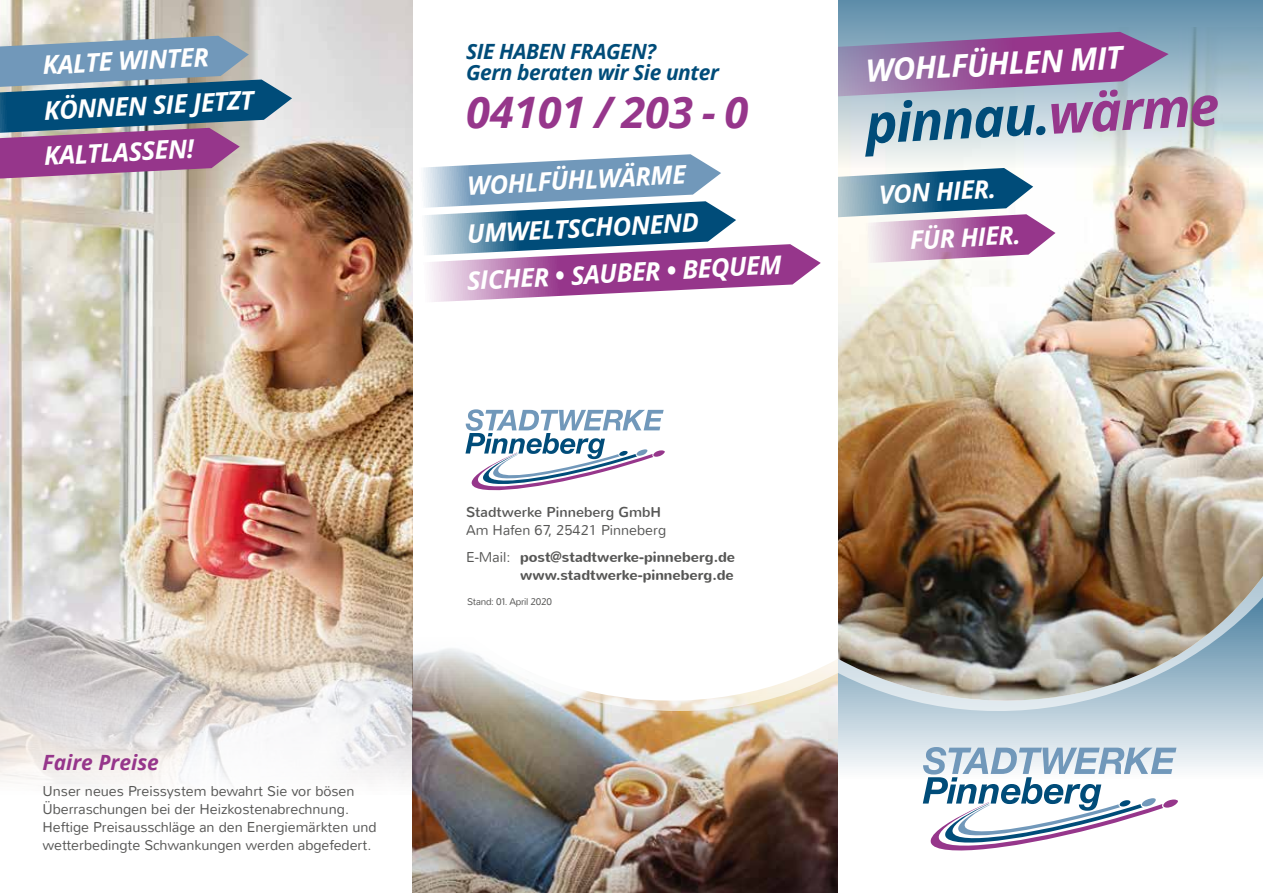
<style>
.page{position:relative;width:1263px;height:893px;background:#fff}
.page>*{position:absolute;margin:0;border:0;box-sizing:border-box;transform-origin:0 0}
.t1{font:italic 700 54.45px "Open Sans";color:#004c79}
.t2{font:italic 700 43.35px "Open Sans";color:#96368b}
.t3{font:italic 700 30.9px "Open Sans";color:#fff}
.t4{font:italic 700 25.5px/47.5px "Open Sans";color:#fff}
.t5{font:italic 700 25.2px/47.1px "Open Sans";color:#fff}
.t6{font:italic 700 21px/21px "Open Sans";letter-spacing:-.02em;color:#004c79}
.t7{font:italic 700 21px "Open Sans";color:#96368b}
.t8{font:300 14.25px/18px "Nunito";color:#575756}
.t9{font:700 14.25px "Nunito";color:#575756}
.t10{font:14.25px "Nunito";color:#575756}
.t11{font:300 9.75px "Nunito";letter-spacing:-.03em;color:#575756}
.s1{font-family:"Oxygen";font-weight:400;font-style:normal}
.s2{color:#96368b}
.s3{font-weight:700}
</style>
<div class="page">
<svg style="left:838px;top:738px;width:425px;height:66px"></svg>
<svg style="left:838px;top:711px;width:425px;height:19px;background:#c4d5df"></svg>
<img style="left:838px;top:168px;width:425px;height:543px">
<svg style="left:838px;top:0;width:425px;height:168px;background:#9bb7c4"></svg>
<svg style="left:838px;top:32px;width:331px;height:84px;background:#9f85b1"></svg>
<img style="left:412px;top:738px;width:426px;height:155px">
<svg style="left:412px;top:0;width:426px;height:730px"></svg>
<svg style="left:923px;top:747px;width:255px;height:104px"></svg>
<svg style="left:465px;top:409px;width:200px;height:87px"></svg>
<img style="left:0;top:0;width:412px;height:784px">
<img style="left:0;top:36px;width:1055px;height:269px">
<h3 class="t4" style="left:38px;top:42px;width:214px;line-height:45.5px;rotate:-3deg">KALTE WINTER<br>KÖNNEN SIE JETZT<br>KALTLASSEN!</h3>
<h3 class="t7" style="left:43px;top:747px;width:118px">Faire Preise</h3>
<p class="t8" style="left:43px;top:783px;width:336px">Unser neues Preissystem bewahrt Sie vor bösen Überraschungen bei der Heizkostenabrechnung.<br>Heftige Preisausschläge an den Energiemärkten und wetterbedingte Schwankungen werden abgefedert.</p>
<h3 class="t6" style="left:466px;top:41px;width:254px">SIE HABEN FRAGEN?<br>Gern beraten wir Sie unter</h3>
<h2 class="t2" style="left:466px;top:82px;width:284px">04101 / 203 - 0</h2>
<h3 class="t4" style="left:461px;top:161px;width:317px;rotate:-3deg">WOHLFÜHLWÄRME<br>UMWELTSCHONEND<br>SICHER <span class="s1">•</span> SAUBER <span class="s1">•</span> BEQUEM</h3>
<h3 class="t3" style="left:865px;top:49px;width:259px;rotate:-3deg">WOHLFÜHLEN MIT</h3>
<h1 class="t1" style="left:863px;top:85px;width:356px;rotate:-3deg">pinnau.<span class="s2">wärme</span></h1>
<h3 class="t5" style="left:906px;top:169px;width:112px;text-indent:-28px;rotate:-3deg">VON HIER.<br>FÜR HIER.</h3>
<p class="t10" style="left:466px;top:503px;width:197px">Stadtwerke Pinneberg GmbH</p>
<p class="t8" style="left:466px;top:517px;width:271px;line-height:26.5px">Am Hafen 67, 25421 Pinneberg<br>E-Mail: <span class="s3">post@stadtwerke-pinneberg.de</span></p>
<p class="t9" style="left:520px;top:565px;width:215px">www.stadtwerke-pinneberg.de</p>
<p class="t11" style="left:467px;top:596px;width:86px">Stand: 01. April 2020</p>
</div>
